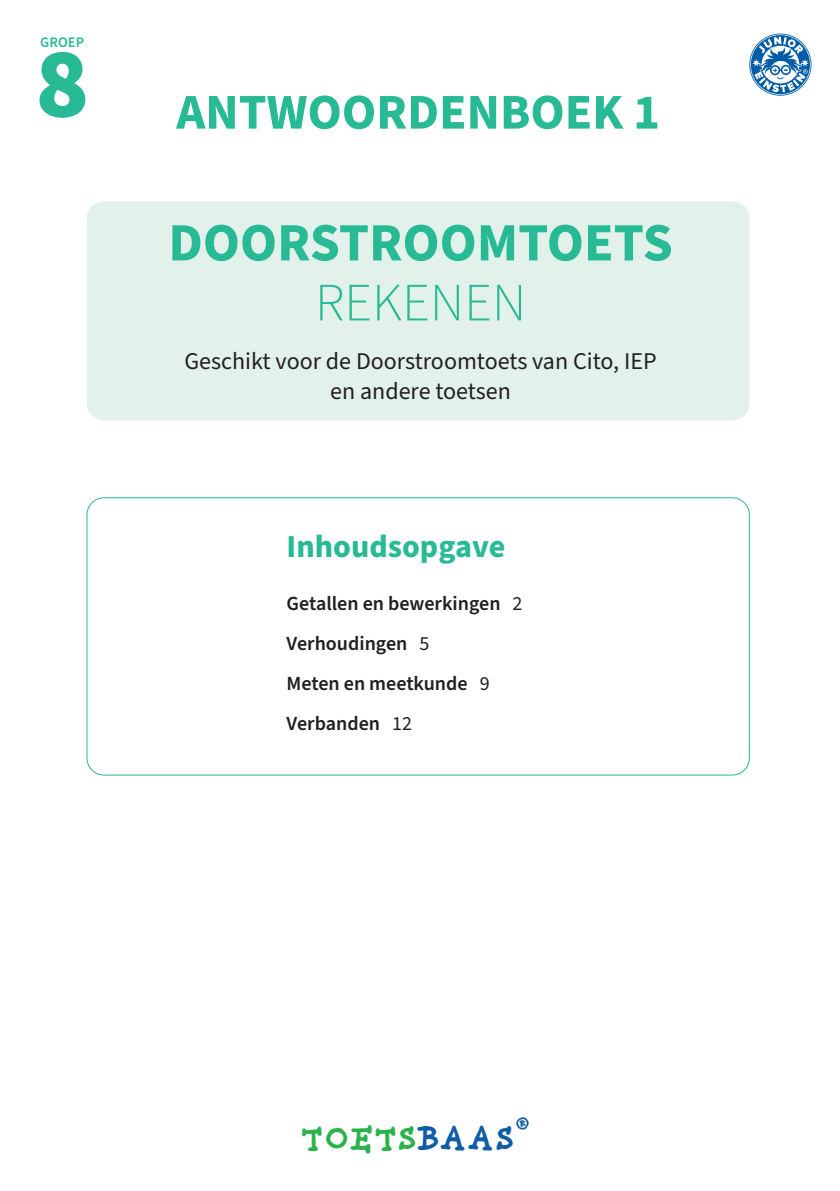
<style>
.page{position:relative;width:840px;height:1191px;background:#fff}
.page>*{position:absolute;margin:0;border:0;box-sizing:border-box;transform-origin:0 0}
.t1{font:700 54px "Source Sans Pro";color:#28ba95}
.t2{font:300 54px "Source Sans Pro";color:#28ba95}
.t3{font:700 50px "Source Sans Pro";color:#28ba95}
.t4{font:700 37px "Providence Pro";color:#2ab34b}
.t5{font:700 32px "Source Sans Pro";color:#28ba95}
.t6{font:24px/30px "Source Sans Pro";color:#231f20;text-align:center}
.t7{font:600 20px/40px "Source Sans Pro";color:#231f20}
.t8{font:700 20px "Providence Pro";color:#105ca6}
.t9{font:600 14.6px "Source Sans Pro";color:#28ba95}
.s1{font-weight:400}
.s2{color:#105ca6}
</style>
<div class="page">
<svg style="left:749px;top:34px;width:62px;height:62px"></svg>
<div style="left:87px;top:201px;width:662px;height:219px;background:#e2f2eb;border-radius:17px"></div>
<p class="t9" style="left:40px;top:33px;width:45px">GROEP</p>
<h2 class="t3" style="left:35px;top:78px;width:625px"><sup>8</sup> ANTWOORDENBOEK 1</h2>
<h1 class="t1" style="left:168px;top:206px;width:505px">DOORSTROOMTOETS</h1>
<h1 class="t2" style="left:315px;top:266px;width:213px">REKENEN</h1>
<p class="t6" style="left:184px;top:347px;width:473px">Geschikt voor de Doorstroomtoets van Cito, IEP en andere toetsen</p>
<h3 class="t5" style="left:286px;top:525px;width:220px">Inhoudsopgave</h3>
<p class="t7" style="left:286px;top:584px;width:237px">Getallen en bewerkingen <span class="s1">2<br></span>Verhoudingen <span class="s1">5<br></span>Meten en meetkunde <span class="s1">9<br></span>Verbanden <span class="s1">12</span></p>
<p class="t8" style="left:514px;top:1112px;width:17px">®</p>
<h3 class="t4" style="left:300px;top:1116px;width:215px">TOETS<span class="s2">BAAS</span></h3>
</div>
